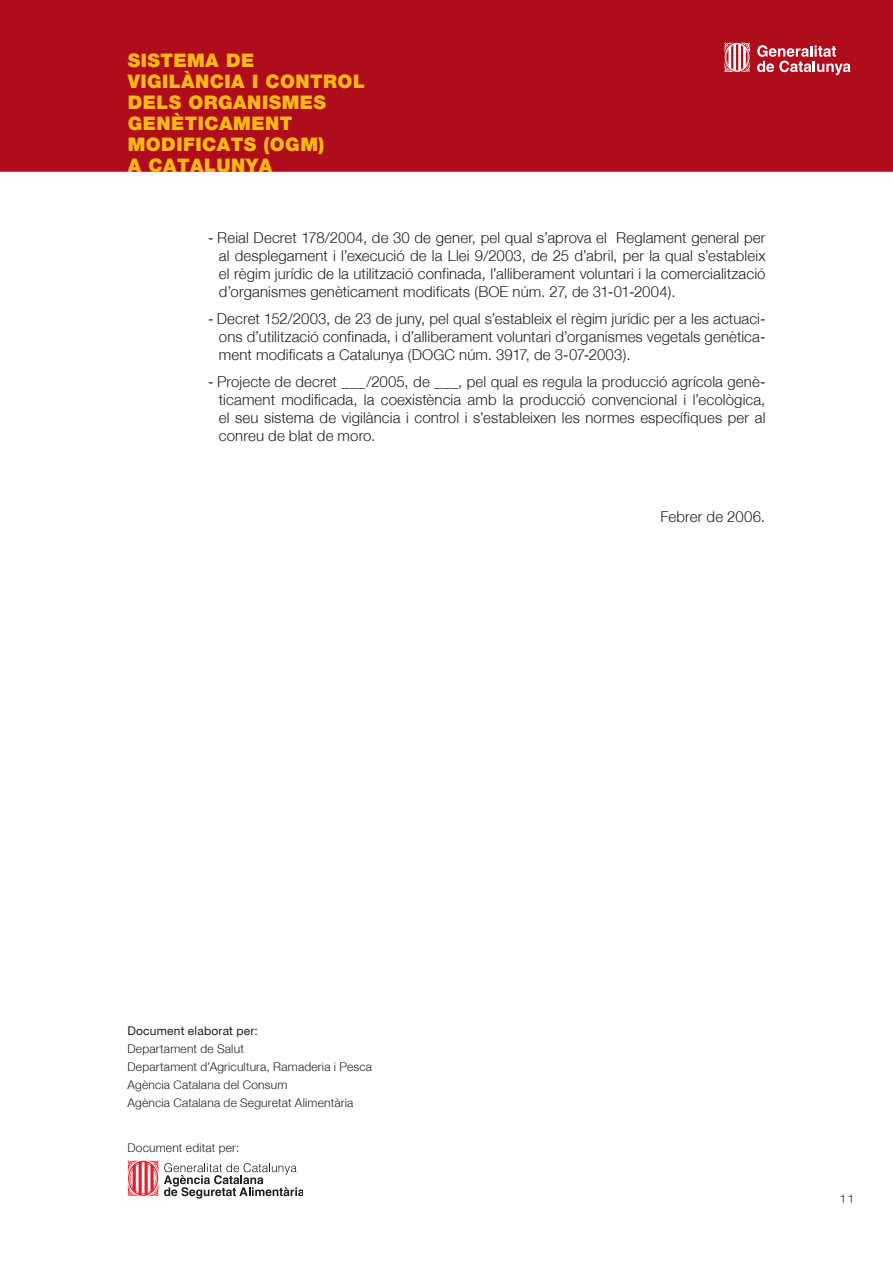
<style>
.page{position:relative;width:893px;height:1263px;background:#fff}
.page>*{position:absolute;margin:0;border:0;box-sizing:border-box;transform-origin:0 0}
.t1{font:900 18.75px/21px "Helvetica Neue";letter-spacing:.025em;color:#fcb814}
.t2{font:300 15px/18px "Helvetica Neue";letter-spacing:.005em;color:#231f20;text-align:justify}
.t3{font:300 12px/18px "Helvetica Neue";letter-spacing:.015em;color:#231f20}
.t4{font:12px "Helvetica Neue";letter-spacing:.02em;color:#231f20}
</style>
<div class="page">
<div style="left:1px;top:1px;width:891px;height:170px;background:#b00d1c"></div>
<div style="left:0;top:0;width:893px;height:172px;border:2px solid #b00d1c"></div>
<svg style="left:757px;top:45px;width:93px;height:30px"></svg>
<svg style="left:724px;top:43px;width:26px;height:29px"></svg>
<svg style="left:128px;top:1160px;width:175px;height:38px"></svg>
<p class="t1" style="left:128px;top:50px;width:239px">SISTEMA DE<br>VIGILÀNCIA I CONTROL<br>DELS ORGANISMES<br>GENÈTICAMENT<br>MODIFICATS (OGM)<br>A CATALUNYA</p>
<p class="t2" style="left:219px;top:228px;width:548px;text-indent:-11px">- Reial Decret 178/2004, de 30 de gener, pel qual s’aprova el Reglament general per al desplegament i l’execució de la Llei 9/2003, de 25 d’abril, per la qual s’estableix el règim jurídic de la utilització confinada, l’alliberament voluntari i la comercialització d’organismes genèticament modificats (BOE núm. 27, de 31-01-2004).</p>
<p class="t2" style="left:219px;top:309px;width:548px;text-indent:-11px">- Decret 152/2003, de 23 de juny, pel qual s’estableix el règim jurídic per a les actuaci&shy;ons d’utilització confinada, i d’alliberament voluntari d’organismes vegetals genètica&shy;ment modificats a Catalunya (DOGC núm. 3917, de 3-07-2003).</p>
<p class="t2" style="left:219px;top:372px;width:548px;text-indent:-11px">- Projecte de decret ___/2005, de ___, pel qual es regula la producció agrícola genè&shy;ticament modificada, la coexistència amb la producció convencional i l’ecològica, el seu sistema de vigilància i control i s’estableixen les normes específiques per al conreu de blat de moro.</p>
<p class="t2" style="left:660px;top:507px;width:106px">Febrer de 2006.</p>
<p class="t4" style="left:127px;top:1024px;width:132px">Document elaborat per:</p>
<p class="t3" style="left:127px;top:1040px;width:246px">Departament de Salut<br>Departament d’Agricultura, Ramaderia i Pesca Agència Catalana del Consum<br>Agència Catalana de Seguretat Alimentària</p>
<p class="t3" style="left:127px;top:1139px;width:113px">Document editat per:</p>
<p class="t3" style="left:840px;top:1190px;width:16px">11</p>
</div>
